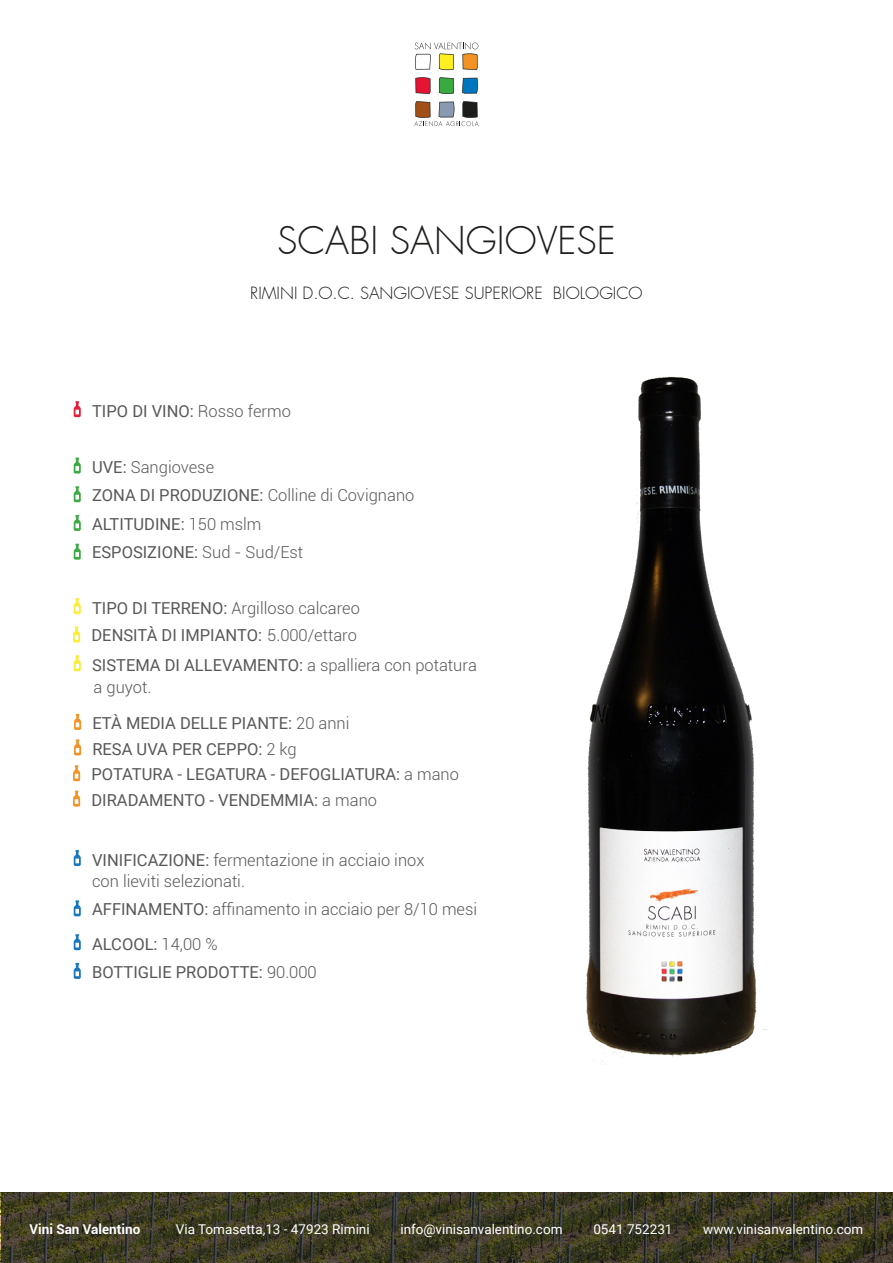
<style>
.page{position:relative;width:893px;height:1263px;background:#fff}
.page>*{position:absolute;margin:0;border:0;box-sizing:border-box;transform-origin:0 0}
.t1{font:300 37.5px "Futura";color:#1d1d1b}
.t2{font:300 16.5px/28.5px "Roboto";color:#585857}
.t3{font:16.5px/25.5px "Roboto";color:#585857}
.t4{font:300 16.5px "Futura";color:#1d1d1b}
.t5{font:13.5px "Roboto";color:#fff}
.t6{font:700 13.5px "Roboto";color:#fff}
.s1{font-weight:300}
.s2{font-weight:400}
</style>
<div class="page">
<svg style="left:415px;top:77px;width:15px;height:17px"></svg>
<svg style="left:439px;top:77px;width:15px;height:17px"></svg>
<svg style="left:462px;top:78px;width:16px;height:16px"></svg>
<svg style="left:415px;top:43px;width:63px;height:27px"></svg>
<svg style="left:414px;top:101px;width:65px;height:25px"></svg>
<svg style="left:1px;top:1192px;width:892px;height:70px;background:#3d3b24"></svg>
<svg style="left:74px;top:401px;width:7px;height:16px"></svg>
<svg style="left:74px;top:458px;width:7px;height:15px"></svg>
<svg style="left:74px;top:486px;width:7px;height:16px"></svg>
<svg style="left:74px;top:515px;width:7px;height:16px"></svg>
<svg style="left:74px;top:544px;width:7px;height:16px"></svg>
<svg style="left:74px;top:598px;width:7px;height:16px"></svg>
<svg style="left:74px;top:655px;width:7px;height:16px"></svg>
<svg style="left:73px;top:765px;width:7px;height:16px"></svg>
<svg style="left:73px;top:791px;width:7px;height:16px"></svg>
<svg style="left:74px;top:850px;width:7px;height:16px"></svg>
<svg style="left:74px;top:900px;width:7px;height:16px"></svg>
<svg style="left:74px;top:934px;width:7px;height:16px"></svg>
<svg style="left:74px;top:963px;width:7px;height:16px"></svg>
<img style="left:586px;top:376px;width:181px;height:689px">
<svg style="left:73px;top:626px;width:7px;height:16px"></svg>
<svg style="left:74px;top:714px;width:7px;height:16px"></svg>
<svg style="left:74px;top:739px;width:7px;height:16px"></svg>
<h1 class="t1" style="left:277px;top:218px;width:340px">SCABI SANGIOVESE</h1>
<p class="t4" style="left:250px;top:282px;width:394px">RIMINI D.O.C. SANGIOVESE SUPERIORE BIOLOGICO</p>
<p class="t3" style="left:92px;top:398px;width:200px">TIPO DI VINO: <span class="s1">Rosso fermo</span></p>
<p class="t2" style="left:92px;top:452px;width:324px"><span class="s2">UVE:</span> Sangiovese<br><span class="s2">ZONA DI PRODUZIONE:</span> Colline di Covignano<br><span class="s2">ALTITUDINE:</span> 150 mslm<br><span class="s2">ESPOSIZIONE:</span> Sud - Sud/Est</p>
<p class="t2" style="left:92px;top:593px;width:269px"><span class="s2">TIPO DI TERRENO:</span> Argilloso calcareo</p>
<p class="t3" style="left:91px;top:622px;width:267px">DENSITÀ DI IMPIANTO: <span class="s1">5.000/ettaro</span></p>
<p class="t2" style="left:92px;top:653px;width:386px;line-height:22.5px"><span class="s2">SISTEMA DI ALLEVAMENTO:</span> a spalliera con potatura a guyot.</p>
<p class="t3" style="left:92px;top:710px;width:259px">ETÀ MEDIA DELLE PIANTE: <span class="s1">20 anni<br></span>RESA UVA PER CEPPO: <span class="s1">2 kg</span></p>
<p class="t3" style="left:91px;top:761px;width:369px">POTATURA - LEGATURA - DEFOGLIATURA: <span class="s1">a mano<br></span>DIRADAMENTO - VENDEMMIA: <span class="s1">a mano</span></p>
<p class="t2" style="left:92px;top:849px;width:334px;line-height:21px"><span class="s2">VINIFICAZIONE:</span> fermentazione in acciaio inox con lieviti selezionati.</p>
<p class="t2" style="left:92px;top:891px;width:387px;line-height:34.8px"><span class="s2">AFFINAMENTO:</span> affinamento in acciaio per 8/10 mesi<br><span class="s2">ALCOOL:</span> 14,00 %</p>
<p class="t3" style="left:92px;top:959px;width:226px">BOTTIGLIE PRODOTTE: <span class="s1">90.000</span></p>
<p class="t6" style="left:30px;top:1220px;width:112px">Vini San Valentino</p>
<p class="t5" style="left:176px;top:1220px;width:195px">Via Tomasetta,13 - 47923 Rimini</p>
<p class="t5" style="left:400px;top:1220px;width:164px">info@vinisanvalentino.com</p>
<p class="t5" style="left:593px;top:1220px;width:81px">0541 752231</p>
<p class="t5" style="left:703px;top:1220px;width:162px">www.vinisanvalentino.com</p>
</div>
